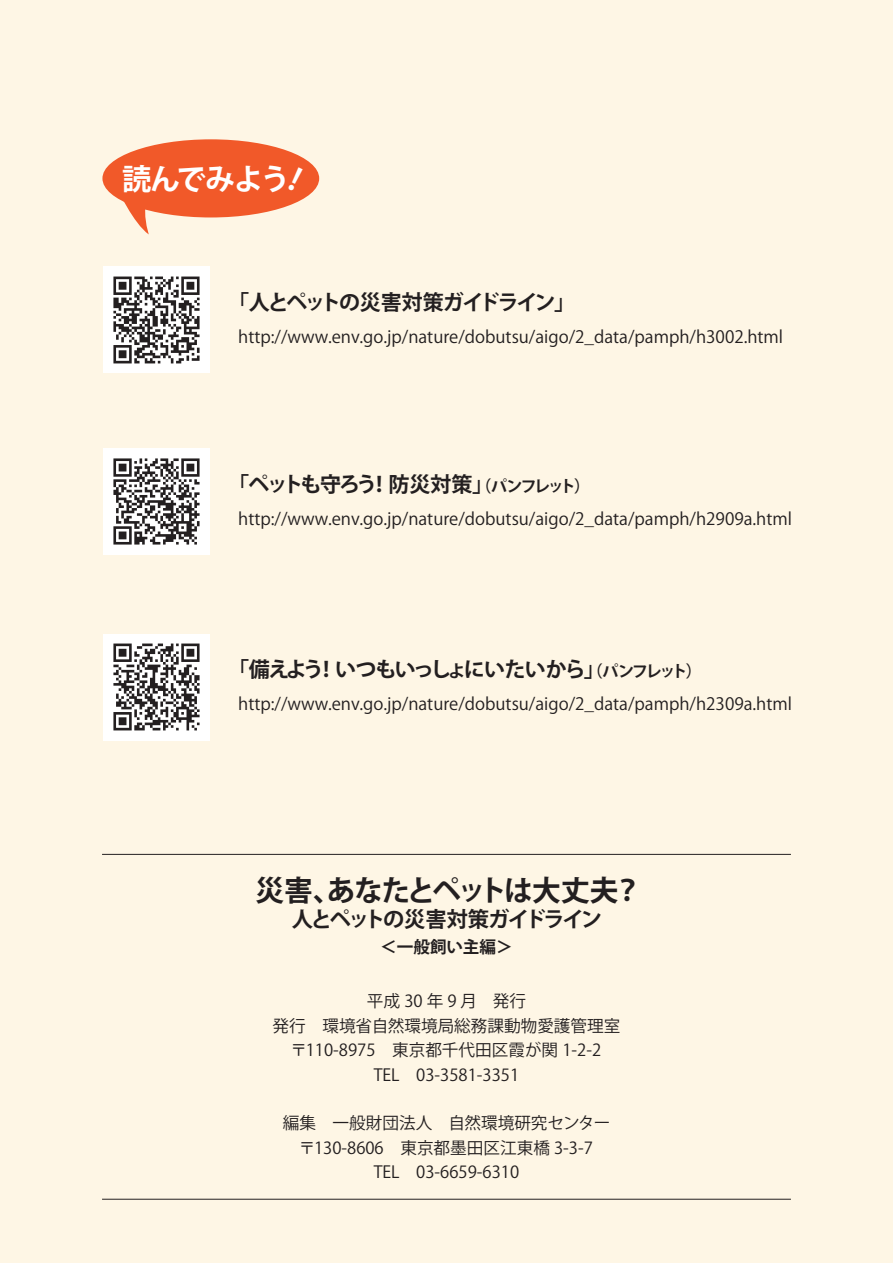
<style>
.page{position:relative;width:893px;height:1263px;background:#fef6e5}
.page>*{position:absolute;margin:0;border:0;box-sizing:border-box;transform-origin:0 0}
.t1{font:700 29.4px "Koz Go Pr 6 N";letter-spacing:-.04em;color:#fff}
.t2{font:700 28.65px "Koz Go Pr 6 N";letter-spacing:-.05em;color:#231f20}
.t3{font:700 21.3px "Koz Go Pr 6 N";letter-spacing:-.1em;color:#231f20}
.t4{font:700 21px "Koz Go Pr 6 N";letter-spacing:-.09em;color:#231f20}
.t5{font:16.95px "Koz Go Pr 6 N";color:#231f20}
.t6{font:16.65px/24.5px "Koz Go Pr 6 N";color:#231f20;text-align:center}
.t7{font:700 16.65px "Koz Go Pr 6 N";color:#231f20}
.s1{font-size:15.9px}
</style>
<div class="page">
<img style="left:103px;top:448px;width:107px;height:107px">
<img style="left:103px;top:267px;width:107px;height:106px">
<img style="left:103px;top:634px;width:106px;height:106px">
<hr style="left:102px;top:1199px;width:689px;height:1px;background:#231f20">
<hr style="left:102px;top:854px;width:689px;height:1px;background:#231f20">
<div style="left:102px;top:139px;width:217px;height:78px;background:#f15929;border-radius:50%"></div>
<svg style="left:118px;top:198px;width:41px;height:36px"></svg>
<h1 class="t1" style="left:122px;top:163px;width:190px">読んでみよう!</h1>
<p class="t4" style="left:228px;top:290px;width:348px">「人とペットの災害対策ガイドライン」</p>
<p class="t5" style="left:238px;top:327px;width:546px">http://www.env.go.jp/nature/dobutsu/aigo/2_data/pamph/h3002.html</p>
<p class="t4" style="left:228px;top:472px;width:363px">「ペットも守ろう！ 防災対策」<span class="s1">（パンフレット）</span></p>
<p class="t5" style="left:238px;top:509px;width:555px">http://www.env.go.jp/nature/dobutsu/aigo/2_data/pamph/h2909a.html</p>
<p class="t4" style="left:228px;top:658px;width:475px">「備えよう！ いつもいっしょにいたいから」<span class="s1">（パンフレット）</span></p>
<p class="t5" style="left:238px;top:695px;width:555px">http://www.env.go.jp/nature/dobutsu/aigo/2_data/pamph/h2309a.html</p>
<h2 class="t2" style="left:256px;top:874px;width:388px">災害、あなたとペットは大丈夫？</h2>
<p class="t3" style="left:292px;top:907px;width:312px">人とペットの災害対策ガイドライン</p>
<p class="t7" style="left:380px;top:937px;width:134px">＜一般飼い主編＞</p>
<p class="t6" style="left:273px;top:989px;width:349px">平成 30 年 9 月　発行<br>発行　環境省自然環境局総務課動物愛護管理室〒110-8975　東京都千代田区霞が関 1-2-2<br>TEL　03-3581-3351</p>
<p class="t6" style="left:283px;top:1111px;width:329px">編集　一般財団法人　自然環境研究センター〒130-8606　東京都墨田区江東橋 3-3-7<br>TEL　03-6659-6310</p>
</div>
